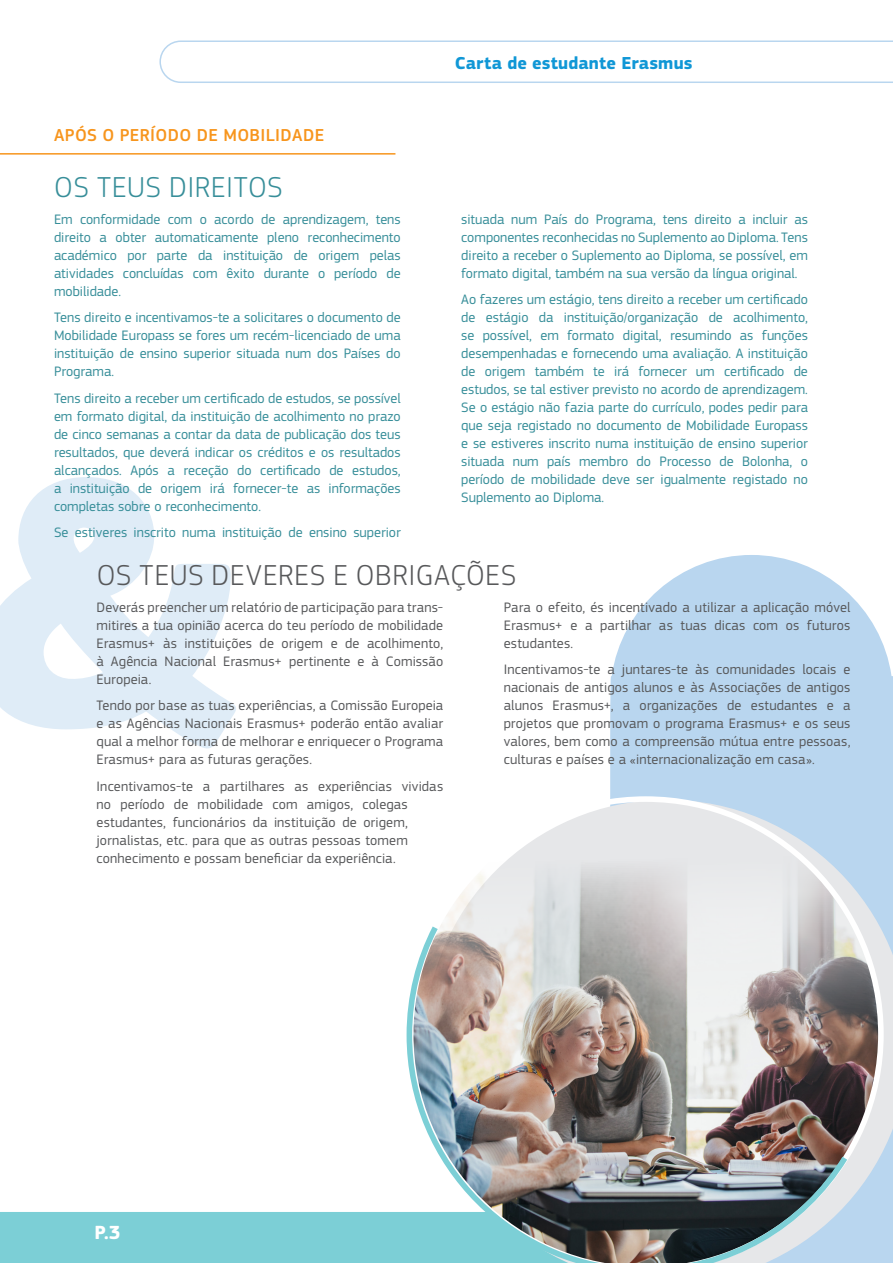
<style>
.page{position:relative;width:893px;height:1263px;background:#fff}
.page>*{position:absolute;margin:0;border:0;box-sizing:border-box;transform-origin:0 0}
.Title_2{font:300 30px "EC Square Sans Pro";letter-spacing:.025em;color:#57585a}
.Title_1{font:300 30px "EC Square Sans Pro";letter-spacing:.025em;color:#378e99}
.t1{font:700 19.8px "EC Square Sans Pro";color:#fff}
.chapter{font:500 18px "EC Square Sans Pro";letter-spacing:.02em;color:#f7951d}
.t2{font:700 18px "EC Square Sans Pro";letter-spacing:.005em;color:#1097d6}
.body_entitl{font:14.25px/18px "EC Square Sans Pro";color:#378e99;text-align:justify}
.body_Oblig{font:14.25px/18px "EC Square Sans Pro";letter-spacing:.01em;color:#57585a;text-align:justify}
</style>
<div class="page">
<svg style="left:610px;top:555px;width:283px;height:245px;background:#c1dbf1"></svg>
<div style="left:0;top:1212px;width:404px;height:51px;background:#7ccfd6"></div>
<svg style="left:446px;top:796px;width:438px;height:467px"></svg>
<img style="left:404px;top:920px;width:448px;height:343px">
<svg style="left:159px;top:40px;width:734px;height:43px"></svg>
<svg style="left:0;top:477px;width:236px;height:272px;fill:#dfecf7"></svg>
<hr style="left:0;top:153px;width:395px;height:2px;background:#f7951d">
<p class="chapter" style="left:54px;top:125px;width:272px">APÓS O PERÍODO DE MOBILIDADE</p>
<h1 class="Title_1" style="left:54px;top:170px;width:230px">OS TEUS DIREITOS</h1>
<p class="body_entitl" style="left:54px;top:210px;width:348px">Em conformidade com o acordo de aprendizagem, tens direito a obter automaticamente pleno reconhecimento académico por parte da instituição de origem pelas atividades concluídas com êxito durante o período de mobilidade.</p>
<p class="body_entitl" style="left:54px;top:309px;width:348px">Tens direito e incentivamos-te a solicitares o documento de Mobilidade Europass se fores um recém-licenciado de uma instituição de ensino superior situada num dos Países do Programa.</p>
<p class="body_entitl" style="left:54px;top:389px;width:348px">Tens direito a receber um certificado de estudos, se possível em formato digital, da instituição de acolhimento no prazo de cinco semanas a contar da data de publicação dos teus resultados, que deverá indicar os créditos e os resultados alcançados. Após a receção do certificado de estudos, a instituição de origem irá fornecer-te as informações completas sobre o reconhecimento.</p>
<p class="body_entitl" style="left:54px;top:524px;width:348px">Se estiveres inscrito numa instituição de ensino superior</p>
<p class="t2" style="left:455px;top:52px;width:239px">Carta de estudante Erasmus</p>
<p class="body_entitl" style="left:461px;top:210px;width:348px">situada num País do Programa, tens direito a incluir as componentes reconhecidas no Suplemento ao Diploma. Tens direito a receber o Suplemento ao Diploma, se possível, em formato digital, também na sua versão da língua original.</p>
<p class="body_entitl" style="left:461px;top:291px;width:348px">Ao fazeres um estágio, tens direito a receber um certificado de estágio da instituição/organização de acolhimento, se possível, em formato digital, resumindo as funções desempenhadas e fornecendo uma avaliação. A instituição de origem também te irá fornecer um certificado de estudos, se tal estiver previsto no acordo de aprendizagem.<br>Se o estágio não fazia parte do currículo, podes pedir para que seja registado no documento de Mobilidade Europass e se estiveres inscrito numa instituição de ensino superior situada num país membro do Processo de Bolonha, o período de mobilidade deve ser igualmente registado no Suplemento ao Diploma.</p>
<h1 class="Title_2" style="left:97px;top:558px;width:421px">OS TEUS DEVERES E OBRIGAÇÕES</h1>
<p class="body_Oblig" style="left:97px;top:598px;width:348px">Deverás preencher um relatório de participação para trans&shy;mitires a tua opinião acerca do teu período de mobilidade Erasmus+ às instituições de origem e de acolhimento, à Agência Nacional Erasmus+ pertinente e à Comissão Europeia.</p>
<p class="body_Oblig" style="left:97px;top:697px;width:348px">Tendo por base as tuas experiências, a Comissão Europeia e as Agências Nacionais Erasmus+ poderão então avaliar qual a melhor forma de melhorar e enriquecer o Programa Erasmus+ para as futuras gerações.</p>
<p class="body_Oblig" style="left:97px;top:777px;width:348px;text-align:left">Incentivamos-te a partilhares as experiências vividas no período de mobilidade com amigos, colegas estudantes, funcionários da instituição de origem, jornalistas, etc. para que as outras pessoas tomem conhecimento e possam beneficiar da experiência.</p>
<p class="body_Oblig" style="left:504px;top:598px;width:348px">Para o efeito, és incentivado a utilizar a aplicação móvel Erasmus+ e a partilhar as tuas dicas com os futuros estudantes.</p>
<p class="body_Oblig" style="left:504px;top:661px;width:348px">Incentivamos-te a juntares-te às comunidades locais e nacionais de antigos alunos e às Associações de antigos alunos Erasmus+, a organizações de estudantes e a projetos que promovam o programa Erasmus+ e os seus valores, bem como a compreensão mútua entre pessoas, culturas e países e a «internacionalização em casa».</p>
<h2 class="t1" style="left:95px;top:1220px;width:28px">P.3</h2>
</div>
